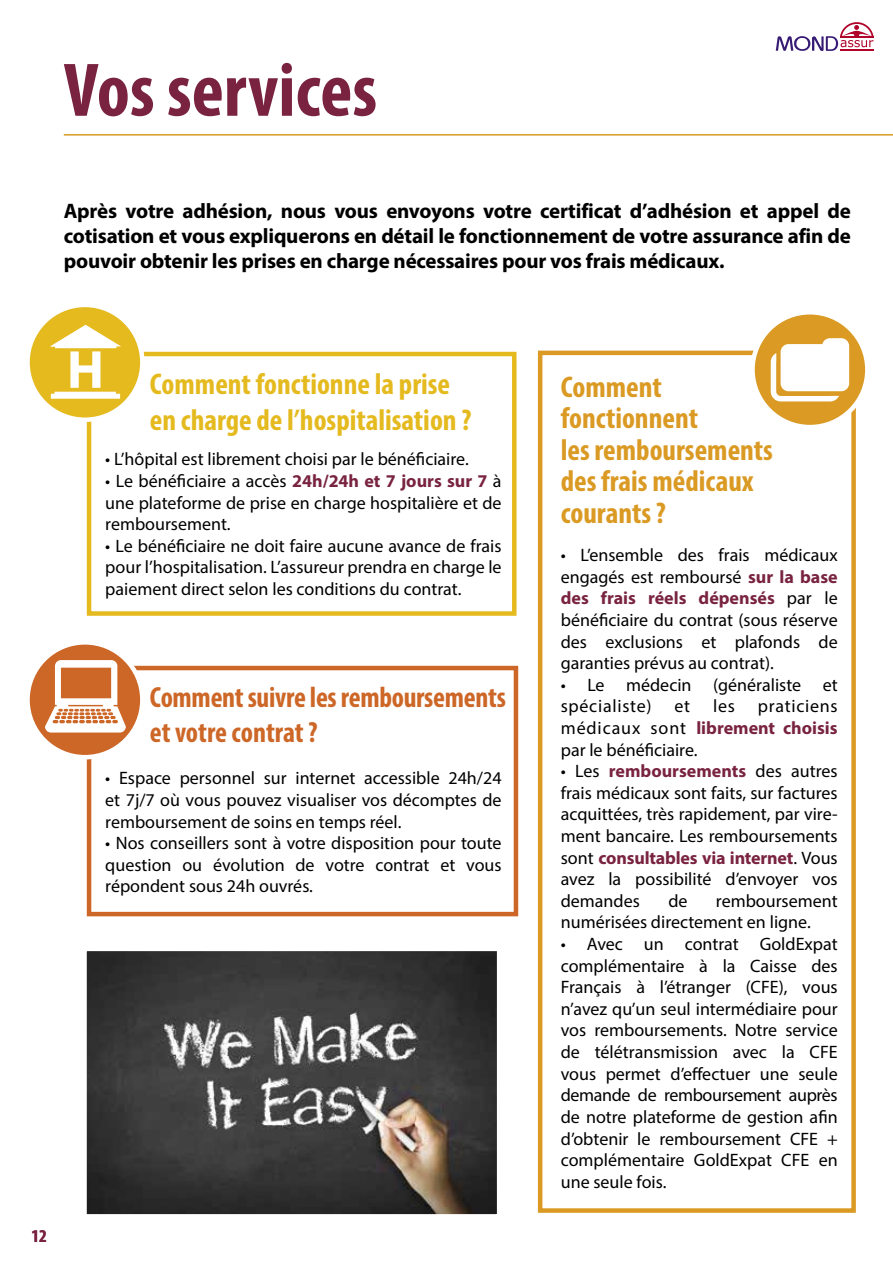
<style>
.page{position:relative;width:893px;height:1263px;background:#fff}
.page>*{position:absolute;margin:0;border:0;box-sizing:border-box;transform-origin:0 0}
.t1{font:700 condensed 76.65px "Myriad Pro";color:#792341}
.t2{font:700 condensed 30px/31.5px "Myriad Pro";color:#da9a23}
.t3{font:700 condensed 30px/36px "Myriad Pro";color:#e5ba1f}
.t4{font:700 condensed 29.25px/35.1px "Myriad Pro";letter-spacing:-.01em;color:#cd6727}
.t5{font:700 21px/25.2px "Myriad Pro";letter-spacing:-.01em;color:#000;text-align:justify}
.t6{font:18px/21.6px "Myriad Pro";color:#000;text-align:justify}
.t7{font:700 condensed 18px "Myriad Pro";color:#792341}
.s1{font-weight:700;color:#792341}
</style>
<div class="page">
<img style="left:87px;top:952px;width:409px;height:261px">
<div style="left:78px;top:943px;width:427px;height:279px;border:8px solid #fff"></div>
<div style="left:87px;top:352px;width:429px;height:264px;border:4px solid #e5ba1f"></div>
<div style="left:28px;top:305px;width:114px;height:115px;background:#e5ba1f;border-radius:50%"></div>
<div style="left:25px;top:303px;width:120px;height:119px;border:4px solid #fff;border-radius:50%"></div>
<svg style="left:50px;top:325px;width:71px;height:74px"></svg>
<div style="left:87px;top:666px;width:431px;height:250px;border:4px solid #cd6727"></div>
<svg style="left:28px;top:642px;width:114px;height:115px;background:#d37b43"></svg>
<div style="left:25px;top:640px;width:120px;height:119px;border:4px solid #fff;border-radius:50%"></div>
<svg style="left:45px;top:660px;width:81px;height:72px"></svg>
<div style="left:538px;top:351px;width:318px;height:862px;border:4px solid #da9a23"></div>
<svg style="left:752px;top:312px;width:115px;height:115px;background:#dea63d"></svg>
<div style="left:750px;top:310px;width:120px;height:119px;border:4px solid #fff;border-radius:50%"></div>
<svg style="left:771px;top:338px;width:78px;height:63px"></svg>
<hr style="left:64px;top:134px;width:829px;height:2px;background:#da9a23">
<svg style="left:776px;top:22px;width:97px;height:29px"></svg>
<hr style="left:840px;top:49px;width:33px;height:2px;background:#b0032a">
<h1 class="t1" style="left:64px;top:42px;width:315px">Vos services</h1>
<p class="t5" style="left:64px;top:197px;width:789px">Après votre adhésion, nous vous envoyons votre certificat d’adhésion et appel de cotisation et vous expliquerons en détail le fonctionnement de votre assurance afin de pouvoir obtenir les prises en charge nécessaires pour vos frais médicaux.</p>
<p class="t7" style="left:31px;top:1224px;width:17px">12</p>
<h2 class="t3" style="left:150px;top:366px;width:323px">Comment fonctionne la prise en charge de l’hospitalisation ?</h2>
<p class="t6" style="left:105px;top:448px;width:365px">• L’hôpital est librement choisi par le bénéficiaire.</p>
<p class="t6" style="left:105px;top:470px;width:398px">• Le bénéficiaire a accès <span class="s1">24h/24h et 7 jours sur 7</span> à une plateforme de prise en charge hospitalière et de remboursement.</p>
<p class="t6" style="left:105px;top:535px;width:398px">• Le bénéficiaire ne doit faire aucune avance de frais pour l’hospitalisation. L’assureur prendra en charge le paiement direct selon les conditions du contrat.</p>
<h3 class="t4" style="left:150px;top:679px;width:357px">Comment suivre les remboursements et votre contrat ?</h3>
<p class="t6" style="left:105px;top:767px;width:398px">• Espace personnel sur internet accessible 24h/24 et 7j/7 où vous pouvez visualiser vos décomptes de remboursement de soins en temps réel.</p>
<p class="t6" style="left:105px;top:832px;width:398px">• Nos conseillers sont à votre disposition pour toute question ou évolution de votre contrat et vous répondent sous 24h ouvrés.</p>
<h2 class="t2" style="left:561px;top:371px;width:214px">Comment fonctionnent<br>les remboursements des frais médicaux courants ?</h2>
<p class="t6" style="left:561px;top:544px;width:278px">• L’ensemble des frais médicaux engagés est remboursé <span class="s1">sur la base des frais réels dépensés</span> par le bénéficiaire du contrat (sous réserve des exclusions et plafonds de garanties prévus au contrat).</p>
<p class="t6" style="left:561px;top:674px;width:278px">• Le médecin (généraliste et spécialiste)</p>
<p class="t6" style="left:674px;top:695px;width:17px">et</p>
<p class="t6" style="left:713px;top:695px;width:23px">les</p>
<p class="t6" style="left:561px;top:695px;width:278px;text-indent:197px">praticiens médicaux sont <span class="s1">librement choisis </span>par le bénéficiaire.</p>
<p class="t6" style="left:561px;top:760px;width:278px">• Les <span class="s1">remboursements</span> des autres frais médicaux sont faits, sur factures acquittées, très rapidement, par vire&shy;ment bancaire. Les remboursements sont <span class="s1">consultables via internet</span>. Vous avez la possibilité d’envoyer vos demandes</p>
<p class="t6" style="left:561px;top:890px;width:278px;text-indent:155px">remboursement numérisées directement en ligne.</p>
<p class="t6" style="left:561px;top:933px;width:278px">• Avec un contrat GoldExpat complémentaire à la Caisse des Français à l’étranger (CFE), vous n’avez qu’un seul intermédiaire pour vos remboursements. Notre service de télétransmission avec la CFE vous permet d’effectuer une seule demande de remboursement auprès de notre plateforme de gestion afin d’obtenir le remboursement CFE + complémentaire GoldExpat CFE en une seule fois.</p>
<p class="t6" style="left:668px;top:890px;width:21px">de</p>
</div>
